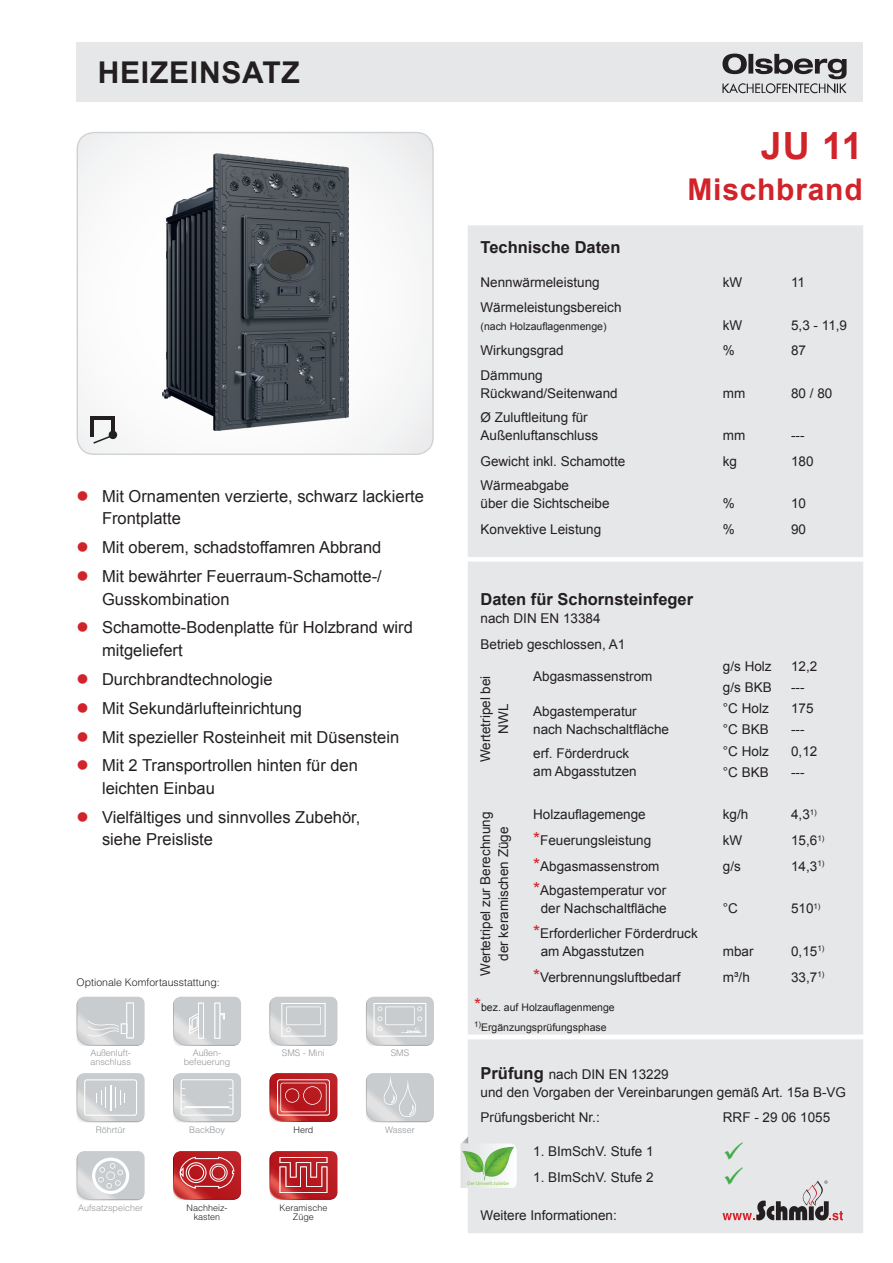
<style>
.page{position:relative;width:893px;height:1263px;background:#fff}
.page>*{position:absolute;margin:0;border:0;box-sizing:border-box;transform-origin:0 0}
.t1{font:700 37.5px "Arial";color:#d1232a}
.t2{font:700 30px "Arial";letter-spacing:.025em;color:#231f20}
.t3{font:700 30px "Arial";letter-spacing:.025em;color:#d1232a}
.t4{font:16.5px/22.5px "Arial";color:#231f20}
.t5{font:700 16.5px "Arial";color:#231f20}
.t6{font:13.5px/18px "Arial";color:#231f20}
.t7{font:10.5px "Arial";color:#231f20}
.t8{font:300 10.5px "Helvetica LT Std";color:#231f20}
.t9{font:300 9px/9px "Helvetica LT Std";color:#939598}
.t10{font:300 9px/9px "Helvetica LT Std";color:#231f20;text-align:center}
.t11{font:5.1px "Myriad Pro";color:#8bc63e}
.s1{color:#d1232a}
.s2{font-size:18px;color:#d1232a}
.s3{font-weight:700;font-size:16.5px}
</style>
<div class="page">
<div style="left:468px;top:225px;width:395px;height:1008px;background:#e6e7e9"></div>
<svg style="left:468px;top:1035px;width:395px;height:4px"></svg>
<div style="left:77px;top:42px;width:786px;height:60px;background:#e6e7e9"></div>
<svg style="left:77px;top:132px;width:357px;height:323px"></svg>
<svg style="left:722px;top:54px;width:125px;height:40px"></svg>
<svg style="left:460px;top:1137px;width:57px;height:51px"></svg>
<div style="left:109px;top:431px;width:8px;height:8px;background:#231f20;border-radius:50%"></div>
<svg style="left:93px;top:434px;width:21px;height:10px"></svg>
<hr style="left:91px;top:416px;width:24px;height:3px;background:#231f20">
<hr style="left:111px;top:416px;width:4px;height:21px;background:#231f20">
<hr style="left:91px;top:416px;width:3px;height:21px;background:#231f20">
<img style="left:163px;top:154px;width:186px;height:276px">
<svg style="left:173px;top:1073px;width:68px;height:49px"></svg>
<svg style="left:76px;top:1073px;width:69px;height:49px"></svg>
<svg style="left:366px;top:1073px;width:68px;height:49px"></svg>
<svg style="left:269px;top:1151px;width:68px;height:49px"></svg>
<svg style="left:269px;top:1073px;width:68px;height:49px"></svg>
<svg style="left:173px;top:1151px;width:68px;height:49px"></svg>
<svg style="left:76px;top:997px;width:69px;height:49px"></svg>
<svg style="left:173px;top:997px;width:68px;height:49px"></svg>
<svg style="left:269px;top:997px;width:68px;height:49px"></svg>
<svg style="left:366px;top:997px;width:68px;height:49px"></svg>
<svg style="left:76px;top:1151px;width:69px;height:49px"></svg>
<svg style="left:725px;top:1142px;width:18px;height:17px"></svg>
<svg style="left:722px;top:1167px;width:121px;height:54px"></svg>
<h2 class="t2" style="left:98px;top:52px;width:203px">HEIZEINSATZ</h2>
<p class="t4" style="left:102px;top:485px;width:323px;text-indent:-26px"><span class="s1">●</span> Mit Ornamenten verzierte, schwarz lackierte<br>Frontplatte</p>
<p class="t4" style="left:77px;top:536px;width:306px"><span class="s1">●</span> Mit oberem, schadstoffamren Abbrand</p>
<p class="t4" style="left:102px;top:565px;width:281px;text-indent:-26px"><span class="s1">●</span> Mit bewährter Feuerraum-Schamotte-/<br>Gusskombination</p>
<p class="t4" style="left:102px;top:616px;width:312px;text-indent:-26px"><span class="s1">●</span> Schamotte-Bodenplatte für Holzbrand wird mitgeliefert</p>
<p class="t4" style="left:77px;top:668px;width:198px"><span class="s1">●</span> Durchbrandtechnologie</p>
<p class="t4" style="left:77px;top:697px;width:227px"><span class="s1">●</span> Mit Sekundärlufteinrichtung</p>
<p class="t4" style="left:77px;top:726px;width:324px"><span class="s1">●</span> Mit spezieller Rosteinheit mit Düsenstein</p>
<p class="t4" style="left:102px;top:754px;width:257px;text-indent:-26px"><span class="s1">●</span> Mit 2 Transportrollen hinten für den leichten Einbau</p>
<p class="t4" style="left:102px;top:806px;width:260px;text-indent:-26px"><span class="s1">●</span> Vielfältiges und sinnvolles Zubehör, siehe Preisliste</p>
<p class="t8" style="left:77px;top:976px;width:145px">Optionale Komfortausstattung:</p>
<p class="t9" style="left:90px;top:1048px;width:42px">Außenluft&shy;anschluss</p>
<p class="t9" style="left:184px;top:1048px;width:48px;text-align:center">Außen&shy;befeuerung</p>
<p class="t9" style="left:282px;top:1048px;width:44px">SMS - Mini</p>
<p class="t9" style="left:391px;top:1048px;width:20px">SMS</p>
<p class="t9" style="left:96px;top:1125px;width:31px">Röhrtür</p>
<p class="t9" style="left:189px;top:1125px;width:38px">BackBoy</p>
<p class="t9" style="left:385px;top:1125px;width:31px">Wasser</p>
<p class="t10" style="left:294px;top:1125px;width:21px">Herd</p>
<p class="t9" style="left:78px;top:1203px;width:67px">Aufsatzspeicher</p>
<p class="t10" style="left:187px;top:1203px;width:43px">Nachheiz&shy;kasten</p>
<p class="t10" style="left:279px;top:1203px;width:50px">Keramische<br>Züge</p>
<h1 class="t1" style="left:761px;top:121px;width:103px">JU 11</h1>
<h2 class="t3" style="left:687px;top:170px;width:177px">Mischbrand</h2>
<p class="t5" style="left:480px;top:236px;width:141px">Technische Daten</p>
<p class="t6" style="left:480px;top:273px;width:121px">Nennwärmeleistung</p>
<p class="t6" style="left:723px;top:273px;width:21px">kW</p>
<p class="t6" style="left:480px;top:298px;width:143px">Wärmeleistungsbereich</p>
<p class="t7" style="left:480px;top:319px;width:128px">(nach Holzauflagenmenge)</p>
<p class="t6" style="left:723px;top:316px;width:21px">kW</p>
<p class="t6" style="left:480px;top:341px;width:85px">Wirkungsgrad</p>
<p class="t6" style="left:723px;top:341px;width:14px">%</p>
<p class="t6" style="left:480px;top:366px;width:139px">Dämmung<br>Rückwand/Seitenwand</p>
<p class="t6" style="left:723px;top:384px;width:24px">mm</p>
<p class="t6" style="left:480px;top:408px;width:119px">Ø Zuluftleitung für<br>Außenluftanschluss</p>
<p class="t6" style="left:723px;top:426px;width:24px">mm</p>
<p class="t6" style="left:480px;top:452px;width:146px">Gewicht inkl. Schamotte</p>
<p class="t6" style="left:723px;top:452px;width:16px">kg</p>
<p class="t6" style="left:480px;top:477px;width:131px">Wärmeabgabe<br>über die Sichtscheibe</p>
<p class="t6" style="left:723px;top:494px;width:14px">%</p>
<p class="t6" style="left:480px;top:520px;width:122px">Konvektive Leistung</p>
<p class="t6" style="left:723px;top:520px;width:14px">%</p>
<p class="t6" style="left:791px;top:273px;width:16px">11</p>
<p class="t6" style="left:791px;top:312px;width:58px;line-height:25.5px">5,3 - 11,9<br>87</p>
<p class="t6" style="left:791px;top:384px;width:43px">80 / 80</p>
<p class="t6" style="left:791px;top:423px;width:24px;line-height:25.5px">---<br>180</p>
<p class="t6" style="left:791px;top:491px;width:17px;line-height:25.5px">10<br>90</p>
<p class="t5" style="left:480px;top:588px;width:214px">Daten für Schornsteinfeger</p>
<p class="t6" style="left:480px;top:606px;width:146px;line-height:25.5px">nach DIN EN 13384<br>Betrieb geschlossen, A1</p>
<p class="t6" style="left:477px;top:762px;width:88px;text-align:center;rotate:-90deg">Wertetripel bei<br>NWL</p>
<p class="t6" style="left:533px;top:668px;width:121px">Abgasmassenstrom</p>
<p class="t6" style="left:723px;top:655px;width:50px;line-height:21.3px">g/s Holz g/s BKB</p>
<p class="t6" style="left:533px;top:702px;width:137px">Abgastemperatur nach Nachschaltfläche</p>
<p class="t6" style="left:723px;top:698px;width:47px;line-height:21.3px">°C Holz °C BKB</p>
<p class="t6" style="left:533px;top:745px;width:105px">erf. Förderdruck am Abgasstutzen</p>
<p class="t6" style="left:723px;top:740px;width:47px;line-height:21.3px">°C Holz °C BKB</p>
<p class="t6" style="left:477px;top:976px;width:166px;text-align:center;rotate:-90deg">Wertetripel zur Berechnung der keramischen Züge</p>
<p class="t6" style="left:533px;top:806px;width:114px">Holzauflagemenge</p>
<p class="t6" style="left:723px;top:806px;width:27px">kg/h</p>
<p class="t6" style="left:533px;top:831px;width:120px"><span class="s2">*</span>Feuerungsleistung</p>
<p class="t6" style="left:723px;top:831px;width:21px">kW</p>
<p class="t6" style="left:533px;top:857px;width:128px"><span class="s2">*</span>Abgasmassenstrom</p>
<p class="t6" style="left:723px;top:857px;width:20px">g/s</p>
<p class="t6" style="left:533px;top:882px;width:135px;text-align:center"><span class="s2">*</span>Abgastemperatur vor der Nachschaltfläche</p>
<p class="t6" style="left:723px;top:900px;width:17px">°C</p>
<p class="t6" style="left:541px;top:924px;width:159px;text-indent:-8px"><span class="s2">*</span>Erforderlicher Förderdruck am Abgasstutzen</p>
<p class="t6" style="left:723px;top:942px;width:32px">mbar</p>
<p class="t6" style="left:533px;top:968px;width:149px"><span class="s2">*</span>Verbrennungsluftbedarf</p>
<p class="t6" style="left:723px;top:968px;width:28px">m³/h</p>
<p class="t7" style="left:474px;top:1001px;width:142px"><span class="s2">*</span>bez. auf Holzauflagenmenge</p>
<p class="t7" style="left:474px;top:1020px;width:134px"><sup>1)</sup>Ergänzungsprüfungsphase</p>
<p class="t6" style="left:791px;top:655px;width:28px;line-height:21.3px">12,2 ---<br>175 ---<br>0,12 ---</p>
<p class="t6" style="left:791px;top:802px;width:35px;line-height:25.8px">4,3<sup>1)<br></sup>15,6<sup>1)<br></sup>14,3<sup>1)</sup></p>
<p class="t6" style="left:791px;top:900px;width:31px">510<sup>1)</sup></p>
<p class="t6" style="left:791px;top:938px;width:35px;line-height:25.7px">0,15<sup>1)<br></sup>33,7<sup>1)</sup></p>
<p class="t6" style="left:480px;top:1065px;width:367px"><span class="s3">Prüfung</span> nach DIN EN 13229<br>und den Vorgaben der Vereinbarungen gemäß Art. 15a B-VG</p>
<p class="t6" style="left:480px;top:1108px;width:121px">Prüfungsbericht Nr.:</p>
<p class="t6" style="left:533px;top:1143px;width:122px">1. BImSchV. Stufe 1</p>
<p class="t6" style="left:533px;top:1168px;width:122px">1. BImSchV. Stufe 2</p>
<p class="t6" style="left:480px;top:1207px;width:138px">Weitere Informationen:</p>
<p class="t6" style="left:723px;top:1108px;width:109px">RRF - 29 06 1055</p>
<p class="t11" style="left:467px;top:1180px;width:43px">Der Umwelt zuliebe</p>
</div>
